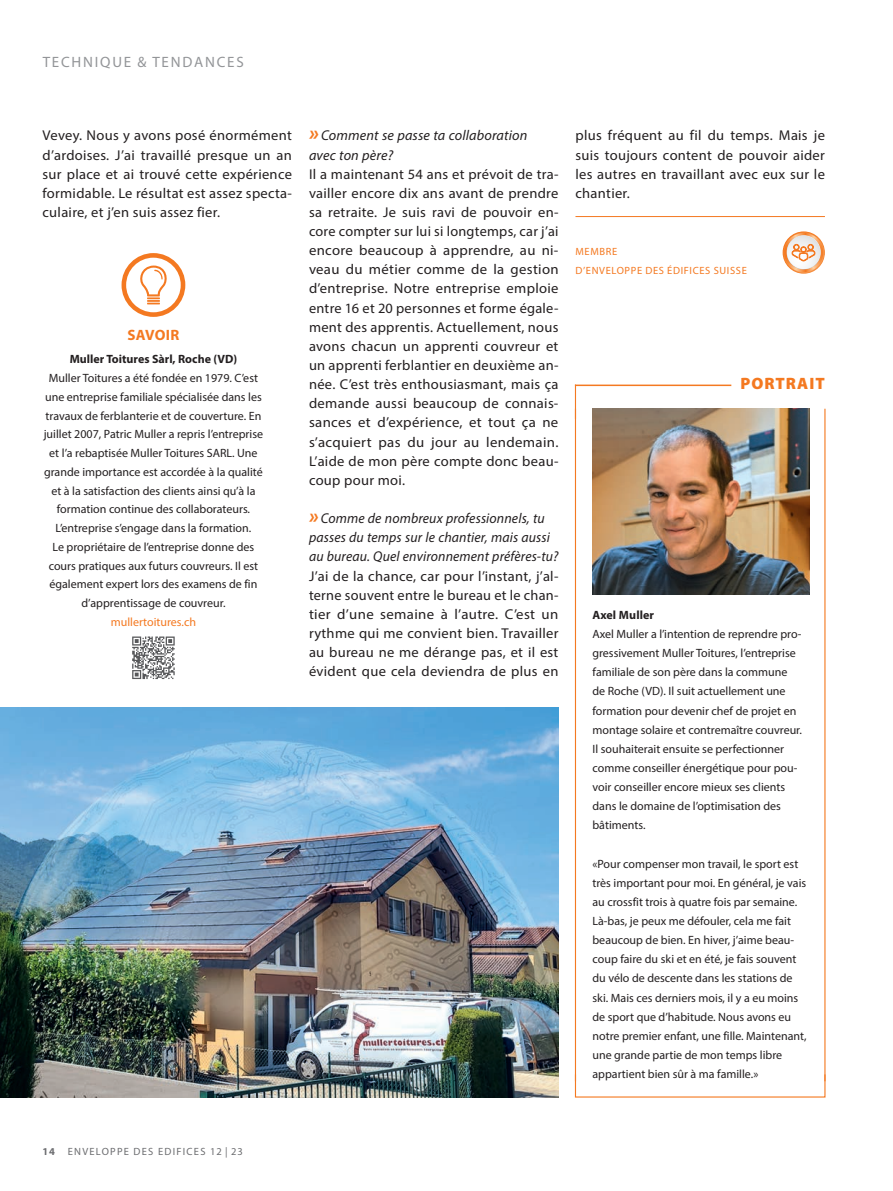
<style>
.page{position:relative;width:893px;height:1191px;background:#fff}
.page>*{position:absolute;margin:0;border:0;box-sizing:border-box;transform-origin:0 0}
.t1{font:900 16.5px "Myriad Pro";letter-spacing:.06em;color:#f47921}
.t2{font:15px "Myriad Pro";letter-spacing:.12em;color:#939598}
.t3{font:700 15px "Myriad Pro";letter-spacing:.02em;color:#f47921}
.t4{font:14.25px/19.2px "Myriad Pro";letter-spacing:.02em;color:#231f20;text-align:justify}
.t5{font:italic 14.25px/19.2px "Myriad Pro";letter-spacing:.01em;color:#231f20}
.t6{font:12px/19.2px "Myriad Pro";color:#231f20}
.t7{font:700 12px "Myriad Pro";color:#231f20}
.t8{font:12px "Myriad Pro";color:#f47921}
.t9{font:10.5px/18.8px "Myriad Pro";letter-spacing:.06em;color:#f47921}
.t10{font:10.5px "Myriad Pro";letter-spacing:.12em;color:#6c6d70}
.s1{font-weight:700;font-size:21px;color:#f47921}
.s2{font-weight:700}
</style>
<div class="page">
<hr style="left:575px;top:384px;width:1px;height:35px;background:#f47921">
<hr style="left:575px;top:384px;width:237px;height:2px;background:#f47921">
<div style="left:731px;top:369px;width:94px;height:28px;background:#fff"></div>
<hr style="left:575px;top:409px;width:1px;height:672px;background:#f47921">
<hr style="left:824px;top:409px;width:1px;height:672px;background:#f47921">
<img style="left:592px;top:408px;width:217px;height:186px">
<img style="left:0;top:707px;width:558px;height:390px">
<svg style="left:121px;top:253px;width:64px;height:64px"></svg>
<svg style="left:132px;top:636px;width:43px;height:43px"></svg>
<hr style="left:575px;top:216px;width:250px;height:1px;background:#f47921">
<svg style="left:782px;top:231px;width:43px;height:43px"></svg>
<p class="t2" style="left:43px;top:52px;width:203px">TECHNIQUE &amp; TENDANCES</p>
<p class="t4" style="left:43px;top:126px;width:251px">Vevey. Nous y avons posé énormément d’ardoises. J’ai travaillé presque un an sur place et ai trouvé cette expérience formidable. Le résultat est assez specta&shy;culaire, et j’en suis assez fier.</p>
<p class="t5" style="left:309px;top:126px;width:220px"><span class="s1">»</span> Comment se passe ta collaboration avec ton père?</p>
<p class="t4" style="left:309px;top:164px;width:251px">Il a maintenant 54 ans et prévoit de tra&shy;vailler encore dix ans avant de prendre sa retraite. Je suis ravi de pouvoir en&shy;core compter sur lui si longtemps, car j’ai encore beaucoup à apprendre, au ni&shy;veau du métier comme de la gestion d’entreprise. Notre entreprise emploie entre 16 et 20 personnes et forme égale&shy;ment des apprentis. Actuellement, nous avons chacun un apprenti couvreur et un apprenti ferblantier en deuxième an&shy;née. C’est très enthousiasmant, mais ça demande aussi beaucoup de connais&shy;sances et d’expérience, et tout ça ne s’acquiert pas du jour au lendemain.<br>L’aide de mon père compte donc beau&shy;coup pour moi.</p>
<p class="t5" style="left:309px;top:508px;width:251px"><span class="s1">»</span> Comme de nombreux professionnels, tu passes du temps sur le chantier, mais aussi au bureau. Quel environnement préfères-tu?</p>
<p class="t4" style="left:309px;top:566px;width:251px">J’ai de la chance, car pour l’instant, j’al&shy;terne souvent entre le bureau et le chan&shy;tier d’une semaine à l’autre. C’est un rythme qui me convient bien. Travailler au bureau ne me dérange pas, et il est évident que cela deviendra de plus en</p>
<p class="t3" style="left:127px;top:325px;width:53px">SAVOIR</p>
<p class="t7" style="left:70px;top:351px;width:169px">Muller Toitures Sàrl, Roche (VD)</p>
<p class="t6" style="left:44px;top:368px;width:221px;line-height:18.8px;text-align:center">Muller Toitures a été fondée en 1979. C’est une entreprise familiale spécialisée dans les travaux de ferblanterie et de couverture. En juillet 2007, Patric Muller a repris l’entreprise et l’a rebaptisée Muller Toitures SARL. Une grande importance est accordée à la qualité et à la satisfaction des clients ainsi qu’à la formation continue des collaborateurs.<br>L’entreprise s’engage dans la formation.<br>Le propriétaire de l’entreprise donne des cours pratiques aux futurs couvreurs. Il est également expert lors des examens de fin d’apprentissage de couvreur.</p>
<p class="t8" style="left:111px;top:614px;width:87px">mullertoitures.ch</p>
<p class="t4" style="left:575px;top:126px;width:251px">plus fréquent au fil du temps. Mais je suis toujours content de pouvoir aider les autres en travaillant avec eux sur le chantier.</p>
<p class="t9" style="left:576px;top:242px;width:173px">MEMBRE<br>D’ENVELOPPE DES ÉDIFICES SUISSE</p>
<h1 class="t1" style="left:740px;top:372px;width:86px">PORTRAIT</h1>
<p class="t7" style="left:592px;top:607px;width:63px">Axel Muller</p>
<p class="t6" style="left:592px;top:624px;width:211px">Axel Muller a l’intention de reprendre pro&shy;gressivement Muller Toitures, l’entreprise familiale de son père dans la commune de Roche (VD). Il suit actuellement une formation pour devenir chef de projet en montage solaire et contremaître couvreur.<br>Il souhaiterait ensuite se perfectionner comme conseiller énergétique pour pou&shy;voir conseiller encore mieux ses clients dans le domaine de l’optimisation des bâtiments.</p>
<p class="t6" style="left:592px;top:854px;width:216px">«Pour compenser mon travail, le sport est très important pour moi. En général, je vais au crossfit trois à quatre fois par semaine.<br>Là-bas, je peux me défouler, cela me fait beaucoup de bien. En hiver, j’aime beau&shy;coup faire du ski et en été, je fais souvent du vélo de descente dans les stations de ski. Mais ces derniers mois, il y a eu moins de sport que d’habitude. Nous avons eu notre premier enfant, une fille. Maintenant, une grande partie de mon temps libre appartient bien sûr à ma famille.»</p>
<p class="t10" style="left:42px;top:1145px;width:202px"><span class="s2">14</span> ENVELOPPE DES EDIFICES 12 | 23</p>
</div>
